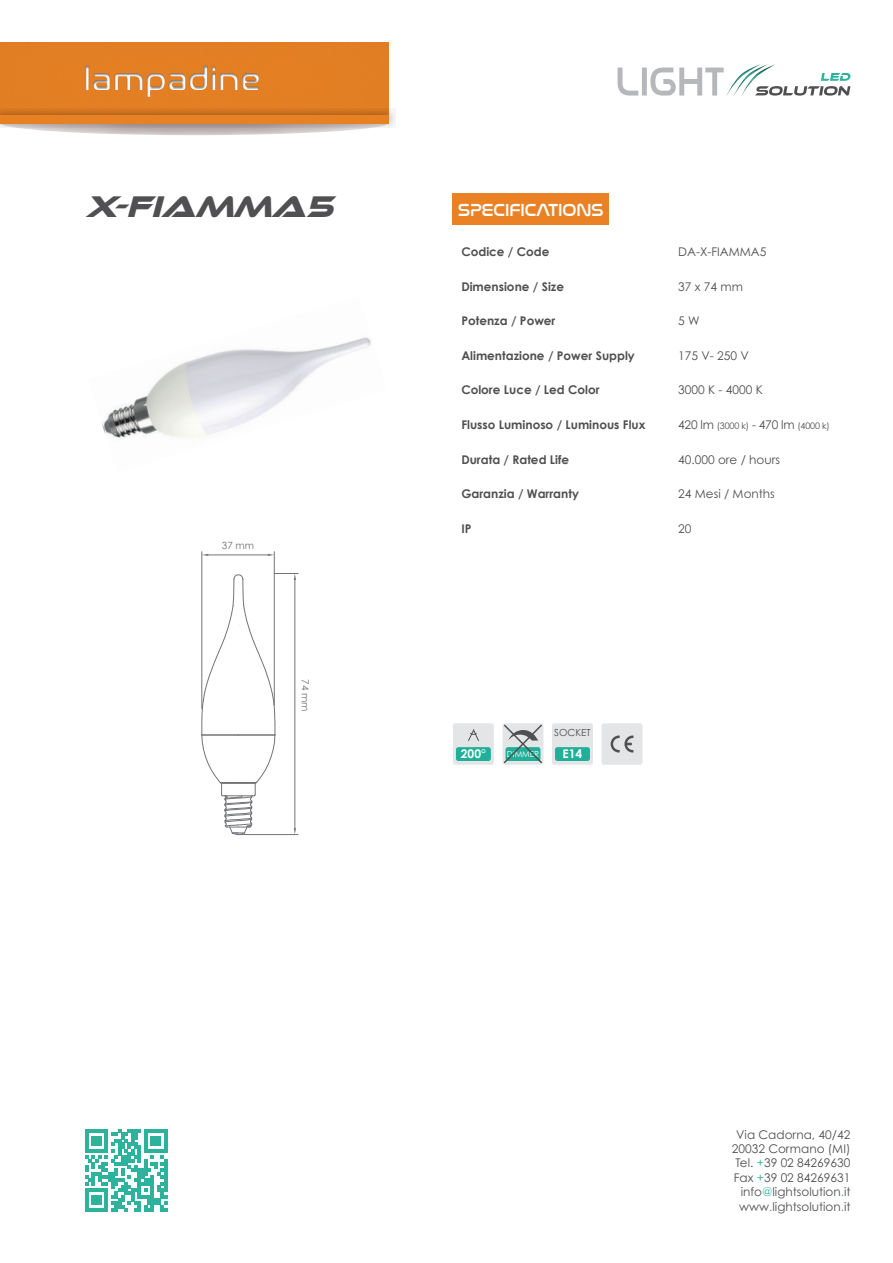
<style>
.page{position:relative;width:893px;height:1263px;background:#fff}
.page>*{position:absolute;margin:0;border:0;box-sizing:border-box;transform-origin:0 0}
.t1{font:31.5px "Nasalization Rg";color:#fff}
.t2{font:italic 30.75px "Ethnocentric Rg";color:#505052}
.t3{font:18px "Nasalization Rg";letter-spacing:-.04em;color:#fff}
.t4{font:12px/14.4px "Century Gothic";color:#505052;text-align:right}
.t5{font:700 12px "Century Gothic";color:#505052}
.t6{font:700 12px "Century Gothic";color:#fff}
.t7{font:9.9px "Century Gothic";color:#727477}
.t8{font:9.75px "Century Gothic";color:#505052}
.t9{font:9px "Century Gothic";letter-spacing:-.02em;color:#505052}
.t10{font:8.25px "Century Gothic";color:#fff}
.s1{font-size:12px}
.s2{color:#2db29b}
</style>
<div class="page">
<svg style="left:0;top:110px;width:389px;height:25px;background:#c9c1c0"></svg>
<div style="left:0;top:42px;width:64px;height:66px;background:#e27e23"></div>
<svg style="left:0;top:108px;width:396px;height:20px;background:#ba9f8d"></svg>
<div style="left:0;top:115px;width:389px;height:9px;background:#e88124"></div>
<svg style="left:85px;top:1129px;width:82px;height:82px"></svg>
<svg style="left:618px;top:68px;width:106px;height:28px"></svg>
<svg style="left:776px;top:73px;width:74px;height:23px"></svg>
<img style="left:726px;top:64px;width:50px;height:32px">
<div style="left:64px;top:41px;width:444px;height:77px;background:#231f20;opacity:.53"></div>
<div style="left:453px;top:194px;width:156px;height:31px;background:#ea8225"></div>
<div style="left:604px;top:725px;width:36px;height:37px;background:#e4e5e7"></div>
<div style="left:602px;top:723px;width:40px;height:42px;border:4px solid #e4e5e7"></div>
<svg style="left:611px;top:735px;width:22px;height:17px"></svg>
<div style="left:554px;top:725px;width:37px;height:37px;background:#e4e5e7"></div>
<div style="left:552px;top:723px;width:41px;height:42px;border:4px solid #e4e5e7"></div>
<div style="left:557px;top:749px;width:31px;height:10px;background:#20af98"></div>
<div style="left:555px;top:747px;width:35px;height:14px;border:4px solid #20af98"></div>
<svg style="left:502px;top:723px;width:42px;height:42px;background:#9fc1bd"></svg>
<div style="left:455px;top:725px;width:37px;height:37px;background:#e4e5e7"></div>
<div style="left:453px;top:723px;width:41px;height:42px;border:4px solid #e4e5e7"></div>
<svg style="left:468px;top:729px;width:11px;height:12px"></svg>
<div style="left:458px;top:749px;width:31px;height:10px;background:#20af98"></div>
<div style="left:456px;top:747px;width:35px;height:14px;border:4px solid #20af98"></div>
<hr style="left:274px;top:552px;width:1px;height:153px;background:#727477">
<hr style="left:202px;top:552px;width:1px;height:157px;background:#727477">
<hr style="left:208px;top:555px;width:60px;height:1px;background:#727477">
<svg style="left:268px;top:554px;width:6px;height:2px"></svg>
<svg style="left:202px;top:554px;width:6px;height:2px"></svg>
<svg style="left:201px;top:573px;width:97px;height:262px"></svg>
<img style="left:102px;top:337px;width:269px;height:101px">
<h1 class="t1" style="left:83px;top:51px;width:179px">lampadine</h1>
<h2 class="t2" style="left:85px;top:188px;width:250px">X-FIAMMA5</h2>
<h3 class="t3" style="left:458px;top:193px;width:147px">SPECIFICATIONS</h3>
<p class="t5" style="left:461px;top:243px;width:90px">Codice / Code</p>
<p class="t4" style="left:678px;top:244px;width:90px">DA-X-FIAMMA5</p>
<p class="t5" style="left:461px;top:277px;width:104px">Dimensione / Size</p>
<p class="t4" style="left:678px;top:279px;width:66px">37 x 74 mm</p>
<p class="t5" style="left:461px;top:312px;width:96px">Potenza / Power</p>
<p class="t4" style="left:678px;top:313px;width:23px">5 W</p>
<p class="t5" style="left:461px;top:346px;width:175px">Alimentazione / Power Supply</p>
<p class="t4" style="left:678px;top:348px;width:72px">175 V- 250 V</p>
<p class="t5" style="left:461px;top:381px;width:140px">Colore Luce / Led Color</p>
<p class="t4" style="left:678px;top:383px;width:86px">3000 K - 4000 K</p>
<p class="t5" style="left:461px;top:415px;width:186px">Flusso Luminoso / Luminous Flux</p>
<p class="t9" style="left:678px;top:420px;width:153px"><span class="s1">420 lm</span> (3000 k) <span class="s1">- 470 lm</span> (4000 k)</p>
<p class="t5" style="left:461px;top:450px;width:109px">Durata / Rated Life</p>
<p class="t4" style="left:678px;top:452px;width:103px">40.000 ore / hours</p>
<p class="t5" style="left:461px;top:485px;width:119px">Garanzia / Warranty</p>
<p class="t4" style="left:678px;top:486px;width:98px">24 Mesi / Months</p>
<p class="t5" style="left:461px;top:519px;width:12px">IP</p>
<p class="t4" style="left:678px;top:521px;width:15px">20</p>
<p class="t7" style="left:222px;top:540px;width:34px">37 mm</p>
<p class="t7" style="left:311px;top:679px;width:34px;rotate:90deg">74 mm</p>
<p class="t8" style="left:554px;top:727px;width:38px">SOCKET</p>
<p class="t6" style="left:461px;top:746px;width:26px">200°</p>
<p class="t10" style="left:507px;top:749px;width:34px">DIMMER</p>
<p class="t6" style="left:563px;top:746px;width:21px">E14</p>
<p class="t4" style="left:732px;top:1127px;width:120px">Via Cadorna, 40/42<br>20032 Cormano (MI)<br>Tel. <span class="s2">+</span>39 02 84269630<br>Fax <span class="s2">+</span>39 02 84269631 info<span class="s2">@</span>lightsolution<span class="s2">.</span>it www<span class="s2">.</span>lightsolution<span class="s2">.</span>it</p>
</div>
